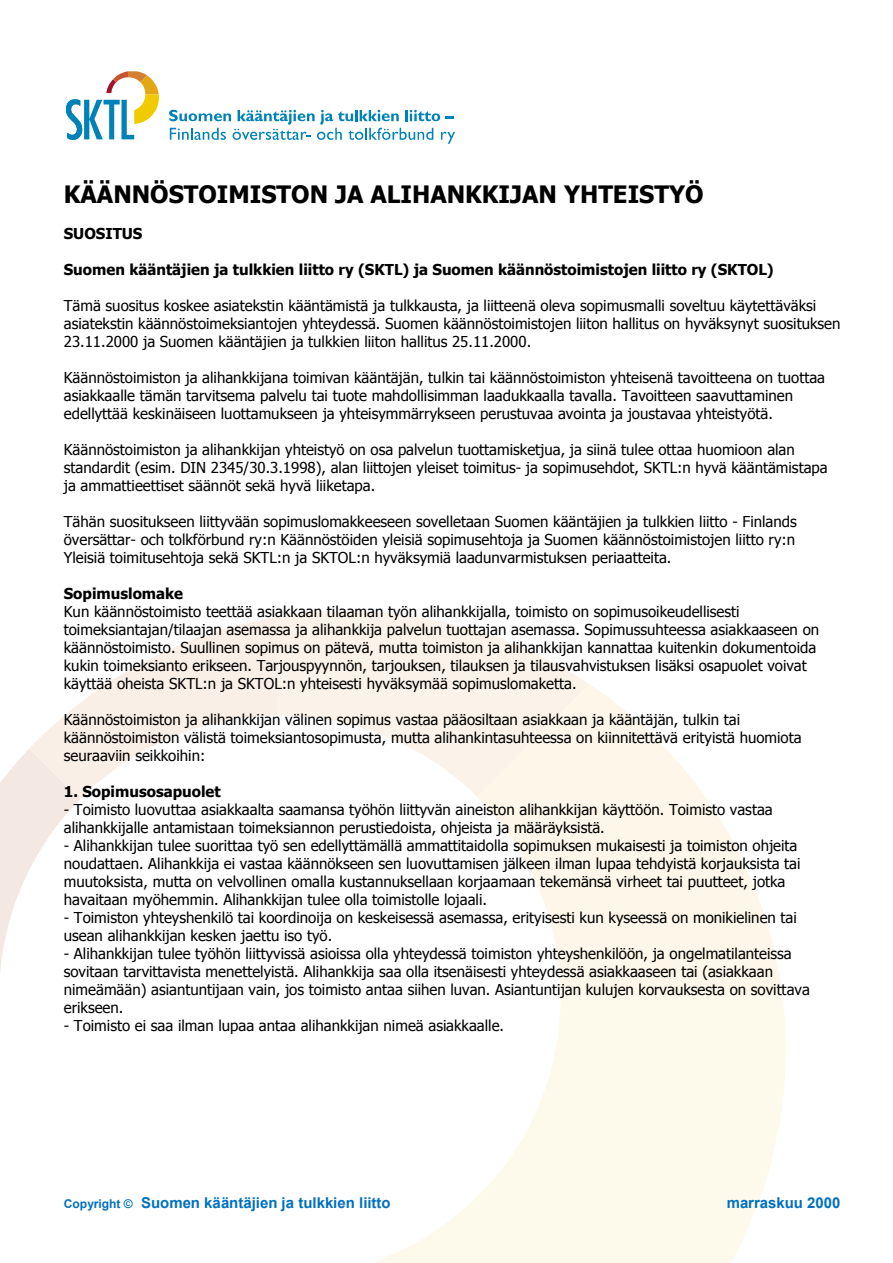
<style>
.page{position:relative;width:893px;height:1263px;background:#fff}
.page>*{position:absolute;margin:0;border:0;box-sizing:border-box;transform-origin:0 0}
.t1{font:700 24px "Tahoma";color:#000}
.t2{font:15px/18px "Tahoma";color:#000}
.t3{font:700 15px "Tahoma";color:#000}
.t4{font:700 15px "Arial";color:#0070c0}
.s1{font-weight:700}
.s2{font-size:12px}
</style>
<div class="page">
<svg style="left:277px;top:611px;width:311px;height:185px;fill:#fbf3e9"></svg>
<svg style="left:0;top:749px;width:80px;height:223px"></svg>
<svg style="left:29px;top:617px;width:248px;height:182px"></svg>
<svg style="left:477px;top:684px;width:306px;height:313px;fill:#fdf6e9"></svg>
<svg style="left:376px;top:997px;width:410px;height:266px;fill:#fefaeb"></svg>
<svg style="left:66px;top:71px;width:93px;height:69px"></svg>
<svg style="left:169px;top:110px;width:286px;height:34px"></svg>
<p class="t1" style="left:64px;top:178px;width:641px">KÄÄNNÖSTOIMISTON JA ALIHANKKIJAN YHTEISTYÖ</p>
<p class="t3" style="left:64px;top:223px;width:80px">SUOSITUS</p>
<p class="t3" style="left:64px;top:259px;width:711px">Suomen kääntäjien ja tulkkien liitto ry (SKTL) ja Suomen käännöstoimistojen liitto ry (SKTOL)</p>
<p class="t2" style="left:64px;top:296px;width:778px">Tämä suositus koskee asiatekstin kääntämistä ja tulkkausta, ja liitteenä oleva sopimusmalli soveltuu käytettäväksi asiatekstin käännöstoimeksiantojen yhteydessä. Suomen käännöstoimistojen liiton hallitus on hyväksynyt suosituksen<br>23.11.2000 ja Suomen kääntäjien ja tulkkien liiton hallitus 25.11.2000.</p>
<p class="t2" style="left:64px;top:368px;width:763px">Käännöstoimiston ja alihankkijana toimivan kääntäjän, tulkin tai käännöstoimiston yhteisenä tavoitteena on tuottaa asiakkaalle tämän tarvitsema palvelu tai tuote mahdollisimman laadukkaalla tavalla. Tavoitteen saavuttaminen edellyttää keskinäiseen luottamukseen ja yhteisymmärrykseen perustuvaa avointa ja joustavaa yhteistyötä.</p>
<p class="t2" style="left:64px;top:440px;width:765px">Käännöstoimiston ja alihankkijan yhteistyö on osa palvelun tuottamisketjua, ja siinä tulee ottaa huomioon alan standardit (esim. DIN 2345/30.3.1998), alan liittojen yleiset toimitus- ja sopimusehdot, SKTL:n hyvä kääntämistapa ja ammattieettiset säännöt sekä hyvä liiketapa.</p>
<p class="t2" style="left:64px;top:512px;width:734px;text-align:justify">Tähän suositukseen liittyvään sopimuslomakkeeseen sovelletaan Suomen kääntäjien ja tulkkien liitto - Finlands översättar- och tolkförbund ry:n Käännöstöiden yleisiä sopimusehtoja ja Suomen käännöstoimistojen liitto ry:n Yleisiä toimitusehtoja sekä SKTL:n ja SKTOL:n hyväksymiä laadunvarmistuksen periaatteita.</p>
<p class="t2" style="left:64px;top:584px;width:757px"><span class="s1">Sopimuslomake<br></span>Kun käännöstoimisto teettää asiakkaan tilaaman työn alihankkijalla, toimisto on sopimusoikeudellisesti toimeksiantajan/tilaajan asemassa ja alihankkija palvelun tuottajan asemassa. Sopimussuhteessa asiakkaaseen on käännöstoimisto. Suullinen sopimus on pätevä, mutta toimiston ja alihankkijan kannattaa kuitenkin dokumentoida kukin toimeksianto erikseen. Tarjouspyynnön, tarjouksen, tilauksen ja tilausvahvistuksen lisäksi osapuolet voivat käyttää oheista SKTL:n ja SKTOL:n yhteisesti hyväksymää sopimuslomaketta.</p>
<p class="t2" style="left:64px;top:710px;width:739px">Käännöstoimiston ja alihankkijan välinen sopimus vastaa pääosiltaan asiakkaan ja kääntäjän, tulkin tai käännöstoimiston välistä toimeksiantosopimusta, mutta alihankintasuhteessa on kiinnitettävä erityistä huomiota seuraaviin seikkoihin:</p>
<p class="t3" style="left:64px;top:781px;width:158px">1. Sopimusosapuolet</p>
<p class="t2" style="left:64px;top:800px;width:710px">- Toimisto luovuttaa asiakkaalta saamansa työhön liittyvän aineiston alihankkijan käyttöön. Toimisto vastaa alihankkijalle antamistaan toimeksiannon perustiedoista, ohjeista ja määräyksistä.</p>
<p class="t2" style="left:64px;top:836px;width:738px">- Alihankkijan tulee suorittaa työ sen edellyttämällä ammattitaidolla sopimuksen mukaisesti ja toimiston ohjeita noudattaen. Alihankkija ei vastaa käännökseen sen luovuttamisen jälkeen ilman lupaa tehdyistä korjauksista tai muutoksista, mutta on velvollinen omalla kustannuksellaan korjaamaan tekemänsä virheet tai puutteet, jotka havaitaan myöhemmin. Alihankkijan tulee olla toimistolle lojaali.</p>
<p class="t2" style="left:64px;top:908px;width:735px">- Toimiston yhteyshenkilö tai koordinoija on keskeisessä asemassa, erityisesti kun kyseessä on monikielinen tai usean alihankkijan kesken jaettu iso työ.</p>
<p class="t2" style="left:64px;top:944px;width:748px">- Alihankkijan tulee työhön liittyvissä asioissa olla yhteydessä toimiston yhteyshenkilöön, ja ongelmatilanteissa sovitaan tarvittavista menettelyistä. Alihankkija saa olla itsenäisesti yhteydessä asiakkaaseen tai (asiakkaan nimeämään) asiantuntijaan vain, jos toimisto antaa siihen luvan. Asiantuntijan kulujen korvauksesta on sovittava erikseen.</p>
<p class="t2" style="left:64px;top:1016px;width:442px">- Toimisto ei saa ilman lupaa antaa alihankkijan nimeä asiakkaalle.</p>
<p class="t4" style="left:64px;top:1192px;width:328px"><span class="s2">Copyright ©</span> Suomen kääntäjien ja tulkkien liitto</p>
<p class="t4" style="left:727px;top:1192px;width:115px">marraskuu 2000</p>
</div>
